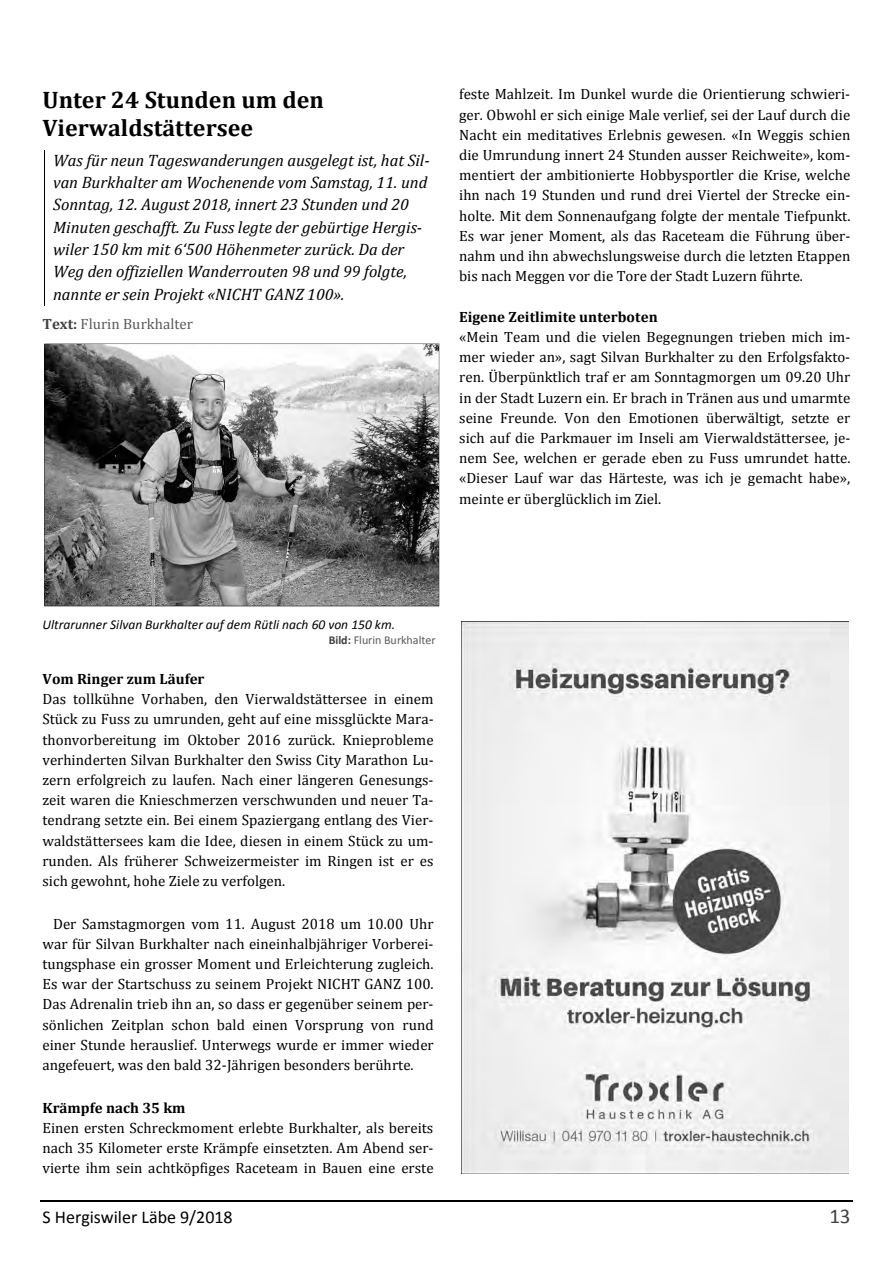
<style>
.page{position:relative;width:893px;height:1263px;background:#fff}
.page>*{position:absolute;margin:0;border:0;box-sizing:border-box;transform-origin:0 0}
.t1{font:700 24px/28.2px "Cambria";color:#000}
.t2{font:21px "Calibri";color:#404040}
.t3{font:18px "Calibri";color:#000}
.t4{font:italic 16.5px/22.2px "Cambria";color:#000}
.t5{font:15px/20.2px "Cambria";color:#000;text-align:justify}
.t6{font:700 15px "Cambria";color:#000}
.t7{font:15px "Cambria";letter-spacing:.005em;color:#595959}
.t8{font:italic 13.5px "Calibri";color:#000}
.t9{font:12px "Calibri";letter-spacing:-.005em;color:#595959}
.s1{font-weight:700;color:#404040}
</style>
<div class="page">
<hr style="left:40px;top:1200px;width:812px;height:2px;background:#000">
<svg style="left:44px;top:150px;width:1px;height:156px"></svg>
<svg style="left:44px;top:344px;width:395px;height:262px;background:#838383"></svg>
<img style="left:461px;top:621px;width:387px;height:553px">
<h1 class="t1" style="left:42px;top:85px;width:283px">Unter 24 Stunden um den<br>Vierwaldstättersee</h1>
<p class="t4" style="left:53px;top:149px;width:378px">Was für neun Tageswanderungen ausgelegt ist, hat Sil&shy;van Burkhalter am Wochenende vom Samstag, 11. und Sonntag, 12. August 2018, innert 23 Stunden und 20<br>Minuten geschafft. Zu Fuss legte der gebürtige Hergis&shy;wiler 150 km mit 6‘500 Höhenmeter zurück. Da der Weg den offiziellen Wanderrouten 98 und 99 folgte, nannte er sein Projekt «NICHT GANZ 100».</p>
<p class="t7" style="left:42px;top:315px;width:152px"><span class="s1">Text:</span> Flurin Burkhalter</p>
<p class="t5" style="left:459px;top:84px;width:393px">feste Mahlzeit. Im Dunkel wurde die Orientierung schwieri&shy;ger. Obwohl er sich einige Male verlief, sei der Lauf durch die Nacht ein meditatives Erlebnis gewesen. «In Weggis schien die Umrundung innert 24 Stunden ausser Reichweite», kom&shy;mentiert der ambitionierte Hobbysportler die Krise, welche ihn nach 19 Stunden und rund drei Viertel der Strecke ein&shy;holte. Mit dem Sonnenaufgang folgte der mentale Tiefpunkt.<br>Es war jener Moment, als das Raceteam die Führung über&shy;nahm und ihn abwechslungsweise durch die letzten Etappen bis nach Meggen vor die Tore der Stadt Luzern führte.</p>
<p class="t6" style="left:459px;top:306px;width:200px">Eigene Zeitlimite unterboten</p>
<p class="t5" style="left:459px;top:327px;width:393px">«Mein Team und die vielen Begegnungen trieben mich im&shy;mer wieder an», sagt Silvan Burkhalter zu den Erfolgsfakto&shy;ren. Überpünktlich traf er am Sonntagmorgen um 09.20 Uhr in der Stadt Luzern ein. Er brach in Tränen aus und umarmte seine Freunde. Von den Emotionen überwältigt, setzte er sich auf die Parkmauer im Inseli am Vierwaldstättersee, je&shy;nem See, welchen er gerade eben zu Fuss umrundet hatte. «Dieser Lauf war das Härteste, was ich je gemacht habe», meinte er überglücklich im Ziel.</p>
<p class="t8" style="left:42px;top:615px;width:354px">Ultrarunner Silvan Burkhalter auf dem Rütli nach 60 von 150 km.</p>
<p class="t9" style="left:329px;top:632px;width:108px"><span class="s1">Bild:</span> Flurin Burkhalter</p>
<p class="t6" style="left:42px;top:668px;width:164px">Vom Ringer zum Läufer</p>
<p class="t5" style="left:42px;top:689px;width:393px">Das tollkühne Vorhaben, den Vierwaldstättersee in einem Stück zu Fuss zu umrunden, geht auf eine missglückte Mara&shy;thonvorbereitung im Oktober 2016 zurück. Knieprobleme verhinderten Silvan Burkhalter den Swiss City Marathon Lu&shy;zern erfolgreich zu laufen. Nach einer längeren Genesungs&shy;zeit waren die Knieschmerzen verschwunden und neuer Ta&shy;tendrang setzte ein. Bei einem Spaziergang entlang des Vier&shy;waldstättersees kam die Idee, diesen in einem Stück zu um&shy;runden. Als früherer Schweizermeister im Ringen ist er es sich gewohnt, hohe Ziele zu verfolgen.</p>
<p class="t5" style="left:42px;top:913px;width:393px;text-indent:11px">Der Samstagmorgen vom 11. August 2018 um 10.00 Uhr war für Silvan Burkhalter nach eineinhalbjähriger Vorberei&shy;tungsphase ein grosser Moment und Erleichterung zugleich.<br>Es war der Startschuss zu seinem Projekt NICHT GANZ 100.<br>Das Adrenalin trieb ihn an, so dass er gegenüber seinem per&shy;sönlichen Zeitplan schon bald einen Vorsprung von rund einer Stunde herauslief. Unterwegs wurde er immer wieder angefeuert, was den bald 32-Jährigen besonders berührte.</p>
<p class="t6" style="left:42px;top:1097px;width:145px">Krämpfe nach 35 km</p>
<p class="t5" style="left:42px;top:1118px;width:393px">Einen ersten Schreckmoment erlebte Burkhalter, als bereits nach 35 Kilometer erste Krämpfe einsetzten. Am Abend ser&shy;vierte ihm sein achtköpfiges Raceteam in Bauen eine erste</p>
<p class="t3" style="left:42px;top:1206px;width:192px">S Hergiswiler Läbe 9/2018</p>
<h2 class="t2" style="left:829px;top:1203px;width:23px">13</h2>
</div>
